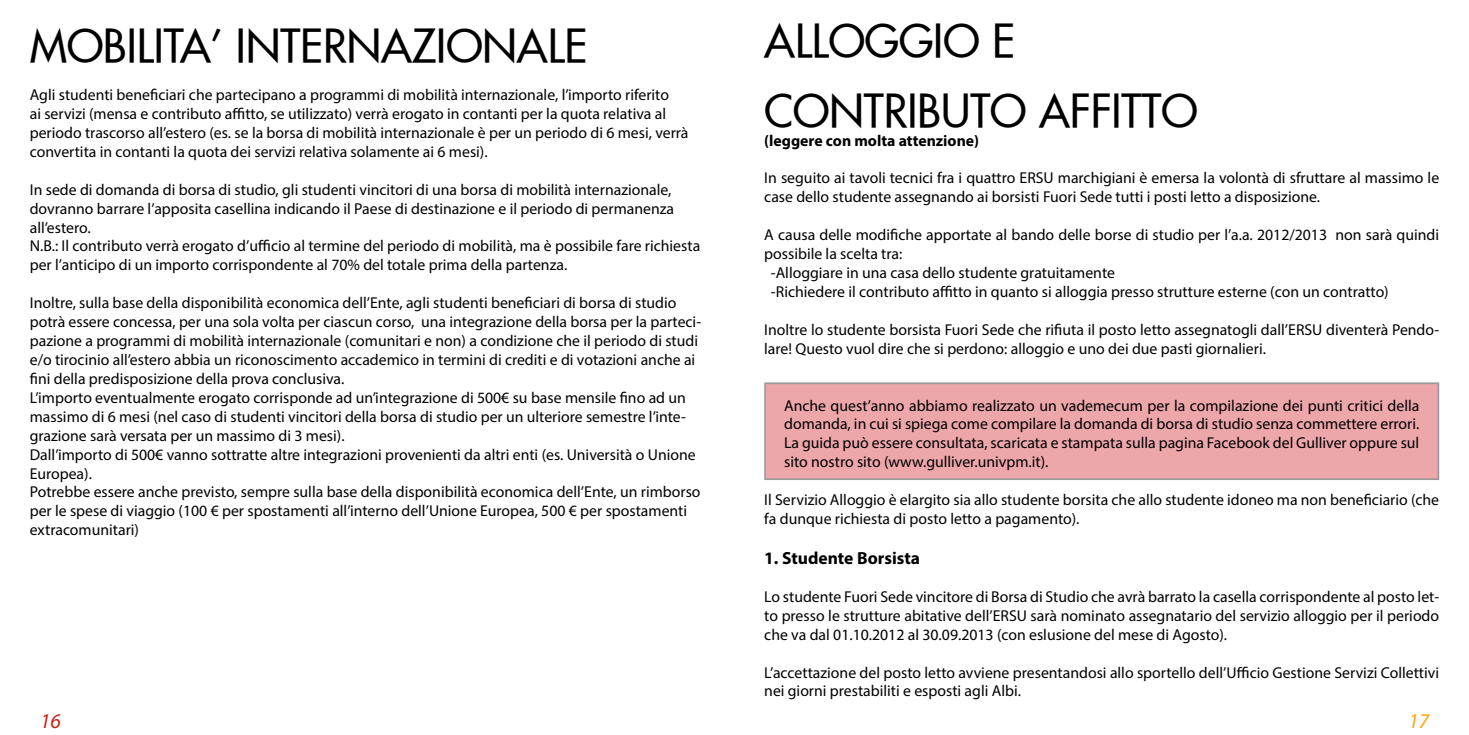
<style>
.page{position:relative;width:1469px;height:735px;background:#fff}
.page>*{position:absolute;margin:0;border:0;box-sizing:border-box;transform-origin:0 0}
.t1{font:43.75px/69.3px "Futura Extended";color:#000}
.t2{font:italic 21px "Myriad Pro";color:#c82012}
.t3{font:italic 21px "Myriad Pro";color:#ffa510}
.t4{font:700 17.5px "Myriad Pro";color:#000}
.t5{font:15.75px/18.9px "Myriad Pro";color:#000}
.t6{font:700 15.75px "Myriad Pro";color:#000}
</style>
<div class="page">
<div style="left:765px;top:383px;width:673px;height:96px;background:#eda7aa"></div>
<h1 class="t1" style="left:30px;top:11px;width:559px">MOBILITA’ INTERNAZIONALE</h1>
<p class="t5" style="left:30px;top:85px;width:660px">Agli studenti beneficiari che partecipano a programmi di mobilità internazionale, l’importo riferito<br>ai servizi (mensa e contributo affitto, se utilizzato) verrà erogato in contanti per la quota relativa al periodo trascorso all’estero (es. se la borsa di mobilità internazionale è per un periodo di 6 mesi, verrà convertita in contanti la quota dei servizi relativa solamente ai 6 mesi).</p>
<p class="t5" style="left:30px;top:180px;width:672px">In sede di domanda di borsa di studio, gli studenti vincitori di una borsa di mobilità internazionale, dovranno barrare l’apposita casellina indicando il Paese di destinazione e il periodo di permanenza all’estero.<br>N.B.: Il contributo verrà erogato d’ufficio al termine del periodo di mobilità, ma è possibile fare richiesta per l’anticipo di un importo corrispondente al 70% del totale prima della partenza.</p>
<p class="t5" style="left:30px;top:293px;width:673px">Inoltre, sulla base della disponibilità economica dell’Ente, agli studenti beneficiari di borsa di studio potrà essere concessa, per una sola volta per ciascun corso, una integrazione della borsa per la parteci&shy;pazione a programmi di mobilità internazionale (comunitari e non) a condizione che il periodo di studi e/o tirocinio all’estero abbia un riconoscimento accademico in termini di crediti e di votazioni anche ai fini della predisposizione della prova conclusiva.<br>L’importo eventualmente erogato corrisponde ad un’integrazione di 500€ su base mensile fino ad un massimo di 6 mesi (nel caso di studenti vincitori della borsa di studio per un ulteriore semestre l’inte&shy;grazione sarà versata per un massimo di 3 mesi).<br>Dall’importo di 500€ vanno sottratte altre integrazioni provenienti da altri enti (es. Università o Unione Europea).<br>Potrebbe essere anche previsto, sempre sulla base della disponibilità economica dell’Ente, un rimborso per le spese di viaggio (100 € per spostamenti all’interno dell’Unione Europea, 500 € per spostamenti extracomunitari)</p>
<h1 class="t1" style="left:764px;top:6px;width:435px">ALLOGGIO E<br>CONTRIBUTO AFFITTO</h1>
<p class="t6" style="left:764px;top:130px;width:216px">(leggere con molta attenzione)</p>
<p class="t5" style="left:764px;top:168px;width:676px">In seguito ai tavoli tecnici fra i quattro ERSU marchigiani è emersa la volontà di sfruttare al massimo le case dello studente assegnando ai borsisti Fuori Sede tutti i posti letto a disposizione.</p>
<p class="t5" style="left:764px;top:225px;width:676px">A causa delle modifiche apportate al bando delle borse di studio per l’a.a. 2012/2013 non sarà quindi</p>
<p class="t5" style="left:764px;top:244px;width:140px">possibile la scelta tra:</p>
<p class="t5" style="left:771px;top:263px;width:345px">-Alloggiare in una casa dello studente gratuitamente</p>
<p class="t5" style="left:771px;top:282px;width:619px">-Richiedere il contributo affitto in quanto si alloggia presso strutture esterne (con un contratto)</p>
<p class="t5" style="left:764px;top:319px;width:676px">Inoltre lo studente borsista Fuori Sede che rifiuta il posto letto assegnatogli dall’ERSU diventerà Pendo&shy;lare! Questo vuol dire che si perdono: alloggio e uno dei due pasti giornalieri.</p>
<p class="t5" style="left:784px;top:395px;width:637px;text-align:justify">Anche quest’anno abbiamo realizzato un vademecum per la compilazione dei punti critici della domanda, in cui si spiega come compilare la domanda di borsa di studio senza commettere errori.<br>La guida può essere consultata, scaricata e stampata sulla pagina Facebook del Gulliver oppure sul sito nostro sito (www.gulliver.univpm.it).</p>
<p class="t5" style="left:764px;top:490px;width:676px">Il Servizio Alloggio è elargito sia allo studente borsita che allo studente idoneo ma non beneficiario (che fa dunque richiesta di posto letto a pagamento).</p>
<p class="t4" style="left:764px;top:546px;width:157px">1. Studente Borsista</p>
<p class="t5" style="left:764px;top:586px;width:676px;text-align:justify">Lo studente Fuori Sede vincitore di Borsa di Studio che avrà barrato la casella corrispondente al posto let&shy;to presso le strutture abitative dell’ERSU sarà nominato assegnatario del servizio alloggio per il periodo che va dal 01.10.2012 al 30.09.2013 (con eslusione del mese di Agosto).</p>
<p class="t5" style="left:764px;top:662px;width:676px">L’accettazione del posto letto avviene presentandosi allo sportello dell’Ufficio Gestione Servizi Collettivi nei giorni prestabiliti e esposti agli Albi.</p>
<h2 class="t2" style="left:40px;top:708px;width:22px">16</h2>
<h2 class="t3" style="left:1408px;top:708px;width:22px">17</h2>
</div>
